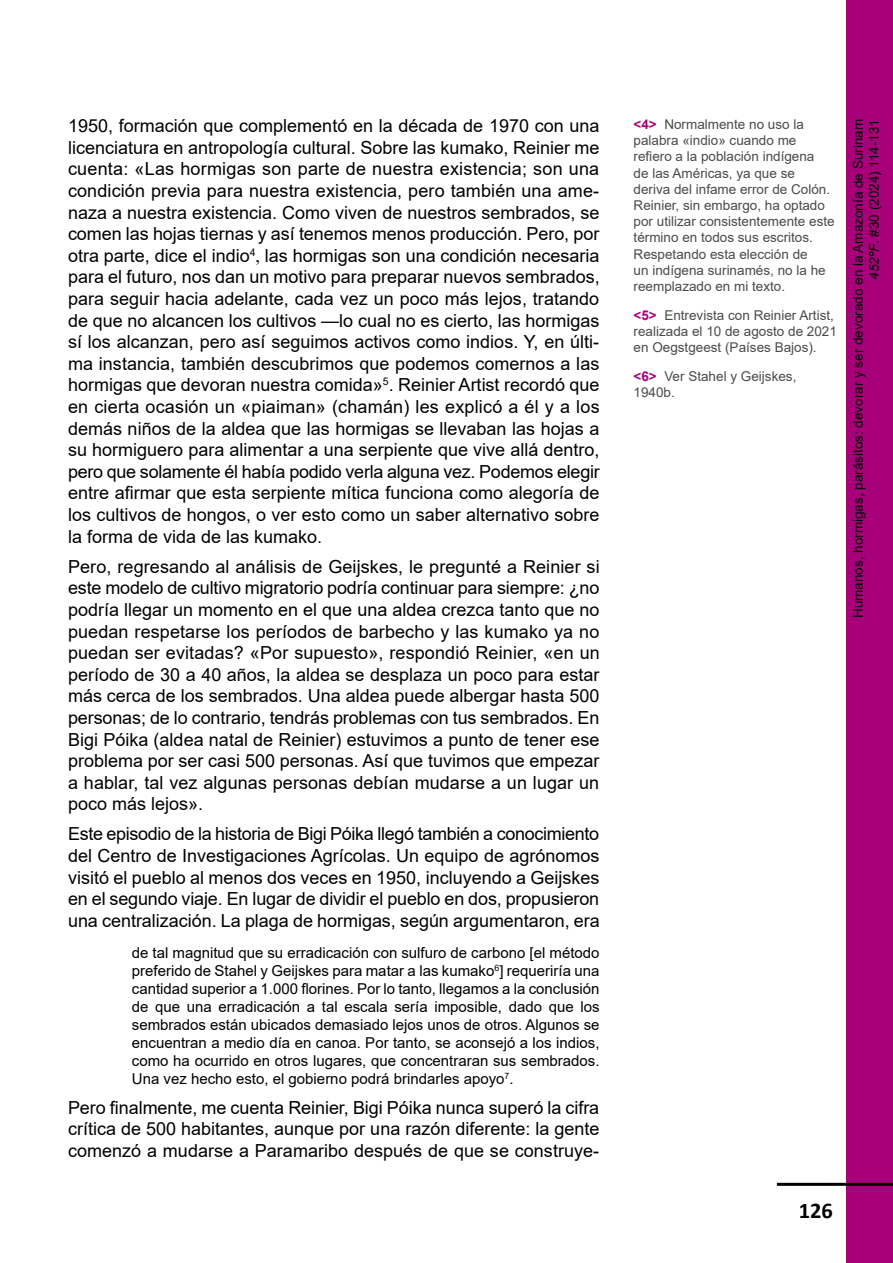
<style>
.page{position:relative;width:893px;height:1263px;background:#fff}
.page>*{position:absolute;margin:0;border:0;box-sizing:border-box;transform-origin:0 0}
.t1{font:700 22.5px "Calibri";color:#000}
.t2{font:18px/21.6px "Arial";color:#000;text-align:justify}
.t3{font:15px/18px "Arial";color:#000;text-align:justify}
.t4{font:13.5px/16.2px "Arial";color:#4a4a49}
.t5{font:13.5px/16.2px "Arial";color:#000;text-align:right}
.s1{font-family:"Times New Roman"}
.s2{font-weight:700;color:#a8007a}
.s3{font-style:italic}
</style>
<div class="page">
<div style="left:846px;top:0;width:47px;height:1263px;background:#a8007a"></div>
<hr style="left:777px;top:1183px;width:116px;height:3px;background:#000">
<p class="t2" style="left:68px;top:115px;width:533px">1950, formación que complementó en la década de 1970 con una licenciatura en antropología cultural. Sobre las kumako, Reinier me cuenta: «Las hormigas son parte de nuestra existencia; son una condición previa para nuestra existencia, pero también una ame&shy;naza a nuestra existencia. Como viven de nuestros sembrados, se comen las hojas tiernas y así tenemos menos producción. Pero, por otra parte, dice el indio<sup>4</sup><span class="s1">,</span> las hormigas son una condición necesaria para el futuro, nos dan un motivo para preparar nuevos sembrados, para seguir hacia adelante, cada vez un poco más lejos, tratando de que no alcancen los cultivos —lo cual no es cierto, las hormigas sí los alcanzan, pero así seguimos activos como indios. Y, en últi&shy;ma instancia, también descubrimos que podemos comernos a las hormigas que devoran nuestra comida»<sup>5</sup>. Reinier Artist recordó que en cierta ocasión un «piaiman» (chamán) les explicó a él y a los demás niños de la aldea que las hormigas se llevaban las hojas a su hormiguero para alimentar a una serpiente que vive allá dentro, pero que solamente él había podido verla alguna vez. Podemos elegir entre afirmar que esta serpiente mítica funciona como alegoría de los cultivos de hongos, o ver esto como un saber alternativo sobre la forma de vida de las kumako.</p>
<p class="t2" style="left:68px;top:555px;width:533px">Pero, regresando al análisis de Geijskes, le pregunté a Reinier si este modelo de cultivo migratorio podría continuar para siempre: ¿no podría llegar un momento en el que una aldea crezca tanto que no puedan respetarse los períodos de barbecho y las kumako ya no puedan ser evitadas? «Por supuesto», respondió Reinier, «en un período de 30 a 40 años, la aldea se desplaza un poco para estar más cerca de los sembrados. Una aldea puede albergar hasta 500 personas; de lo contrario, tendrás problemas con tus sembrados. En Bigi Póika (aldea natal de Reinier) estuvimos a punto de tener ese problema por ser casi 500 personas. Así que tuvimos que empezar a hablar, tal vez algunas personas debían mudarse a un lugar un poco más lejos».</p>
<p class="t2" style="left:68px;top:823px;width:533px">Este episodio de la historia de Bigi Póika llegó también a conocimiento del Centro de Investigaciones Agrícolas. Un equipo de agrónomos visitó el pueblo al menos dos veces en 1950, incluyendo a Geijskes en el segundo viaje. En lugar de dividir el pueblo en dos, propusieron una centralización. La plaga de hormigas, según argumentaron, era</p>
<p class="t3" style="left:132px;top:943px;width:469px">de tal magnitud que su erradicación con sulfuro de carbono [el método preferido de Stahel y Geijskes para matar a las kumako<sup>6</sup>] requeriría una cantidad superior a 1.000 florines. Por lo tanto, llegamos a la conclusión de que una erradicación a tal escala sería imposible, dado que los sembrados están ubicados demasiado lejos unos de otros. Algunos se encuentran a medio día en canoa. Por tanto, se aconsejó a los indios, como ha ocurrido en otros lugares, que concentraran sus sembrados.<br>Una vez hecho esto, el gobierno podrá brindarles apoyo<sup>7</sup>.</p>
<p class="t2" style="left:68px;top:1096px;width:533px">Pero finalmente, me cuenta Reinier, Bigi Póika nunca superó la cifra crítica de 500 habitantes, aunque por una razón diferente: la gente comenzó a mudarse a Paramaribo después de que se construye-</p>
<p class="t4" style="left:634px;top:116px;width:203px"><span class="s2">&lt;4&gt;</span> Normalmente no uso la palabra «indio» cuando me refiero a la población indígena<br>de las Américas, ya que se deriva del infame error de Colón.<br>Reinier, sin embargo, ha optado por utilizar consistentemente este término en todos sus escritos.<br>Respetando esta elección de<br>un indígena surinamés, no la he reemplazado en mi texto.</p>
<p class="t4" style="left:634px;top:307px;width:205px"><span class="s2">&lt;5&gt;</span> Entrevista con Reinier Artist, realizada el 10 de agosto de 2021 en Oegstgeest (Países Bajos).</p>
<p class="t4" style="left:634px;top:368px;width:164px"><span class="s2">&lt;6&gt;</span> Ver Stahel y Geijskes,<br>1940b.</p>
<p class="t5" style="left:850px;top:618px;width:500px;rotate:-90deg">Humanos, hormigas, parásitos: devorar y ser devorado en la Amazonía de Surinam<br><span class="s3">452ºF</span>. #30 (2024) 114-131</p>
<p class="t1" style="left:799px;top:1195px;width:36px">126</p>
</div>
